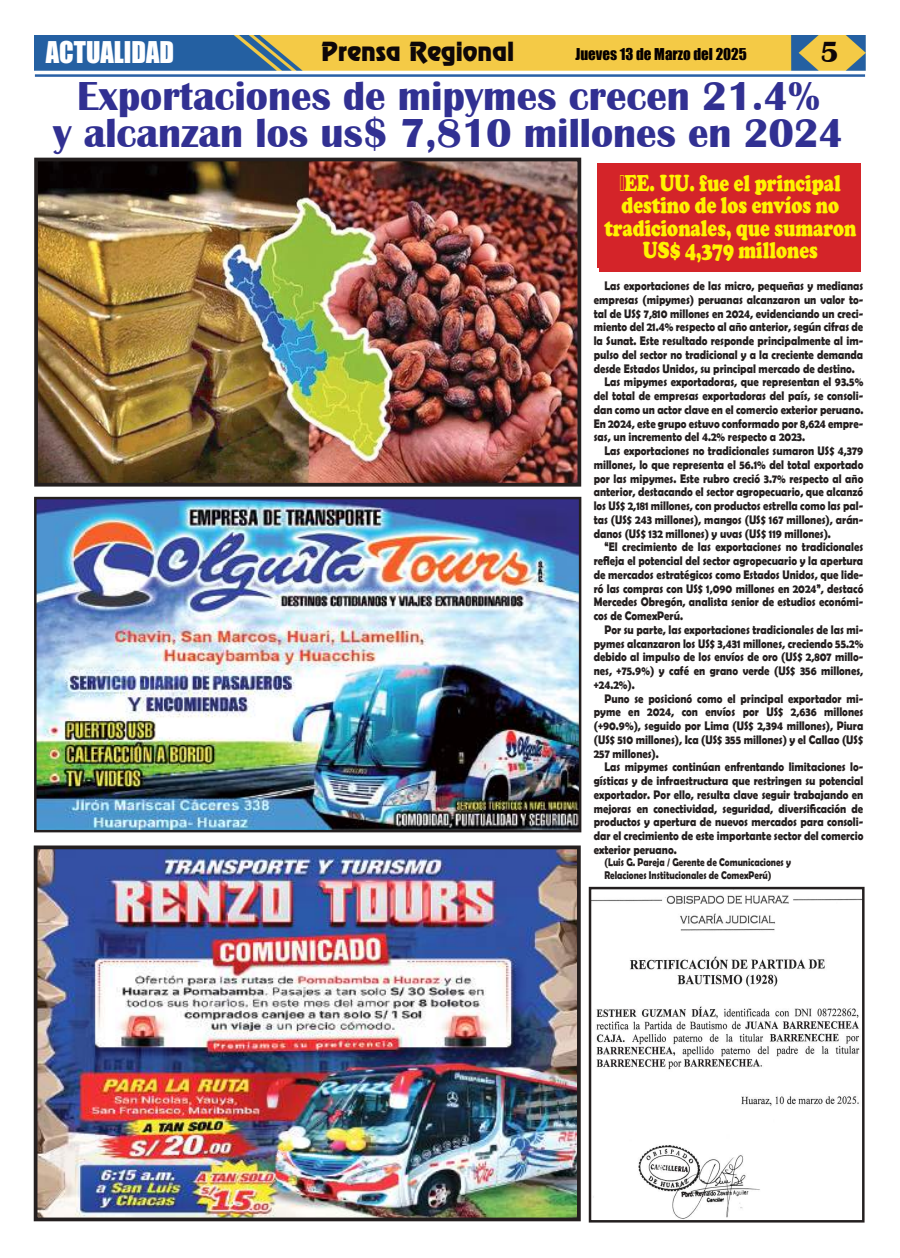
<style>
.page{position:relative;width:900px;height:1258px;background:#fff}
.page>*{position:absolute;margin:0;border:0;box-sizing:border-box;transform-origin:0 0}
.t1{font:700 41.62px/36.2px "Britannic";color:#313092;text-align:center}
.t2{font:700 30px "Britannic";color:#0e0708}
.t3{font:27.5px "Impact";color:#fff;scale:.96 1}
.t4{font:900 23.75px/22.5px "Cooper";color:#fff300;text-align:center;scale:.77 1}
.t5{font:23.75px "Renfrew Normal";color:#0e0708}
.t6{font:15px "Impact";color:#060000}
.t7{font:700 12.5px "Berlin Sans FB Demi";color:#241f1f;scale:.86 1}
.t8{font:700 11.25px/12.5px "Berlin Sans FB Demi";color:#241f1f;scale:.81 1}
</style>
<div class="page">
<hr style="left:35px;top:74px;width:830px;height:3px;background:#2960a6">
<img style="left:35px;top:35px;width:830px;height:36px">
<img style="left:39px;top:163px;width:537px;height:319px">
<div style="left:34px;top:158px;width:547px;height:329px;border:4px solid #241f1f"></div>
<div style="left:598px;top:163px;width:263px;height:104px;background:#d42429"></div>
<div style="left:600px;top:175px;width:261px;height:96px;background:#d42429"></div>
<img style="left:39px;top:850px;width:537px;height:366px">
<div style="left:34px;top:845px;width:547px;height:376px;border:4px solid #241f1f"></div>
<img style="left:37px;top:500px;width:541px;height:329px">
<div style="left:34px;top:497px;width:547px;height:335px;border:2px solid #241f1f"></div>
<img style="left:592px;top:895px;width:270px;height:324px">
<div style="left:589px;top:887px;width:276px;height:335px;border:2px solid #241f1f"></div>
<h3 class="t3" style="left:46px;top:30px;width:135px">ACTUALIDAD</h3>
<h3 class="t5" style="left:321px;top:36px;width:194px">Prensa Regional</h3>
<p class="t6" style="left:575px;top:42px;width:173px">Jueves 13 de Marzo del 2025</p>
<h2 class="t2" style="left:821px;top:35px;width:20px">5</h2>
<h1 class="t1" style="left:53px;top:79px;width:792px">Exportaciones de mipymes crecen 21.4%<br>y alcanzan los us$ 7,810 millones en 2024</h1>
<h3 class="t4" style="left:604px;top:171px;width:329px">●EE. UU. fue el principal destino de los envíos no tradicionales, que sumaron<br>US$ 4,379 millones</h3>
<p class="t7" style="left:604px;top:278px;width:303px">Las exportaciones de las micro, pequeñas y medianas</p>
<p class="t7" style="left:594px;top:292px;width:315px">empresas (mipymes) peruanas alcanzaron un valor to-</p>
<p class="t7" style="left:594px;top:306px;width:315px">tal de US$ 7,810 millones en 2024, evidenciando un creci-</p>
<p class="t7" style="left:594px;top:320px;width:315px">miento del 21.4% respecto al año anterior, según cifras de</p>
<p class="t7" style="left:594px;top:333px;width:315px">la Sunat. Este resultado responde principalmente al im-</p>
<p class="t7" style="left:594px;top:347px;width:315px">pulso del sector no tradicional y a la creciente demanda</p>
<p class="t7" style="left:594px;top:361px;width:305px">desde Estados Unidos, su principal mercado de destino.</p>
<p class="t7" style="left:604px;top:375px;width:303px">Las mipymes exportadoras, que representan el 93.5%</p>
<p class="t7" style="left:594px;top:388px;width:315px">del total de empresas exportadoras del país, se consoli-</p>
<p class="t7" style="left:594px;top:402px;width:315px">dan como un actor clave en el comercio exterior peruano.</p>
<p class="t7" style="left:594px;top:416px;width:315px">En 2024, este grupo estuvo conformado por 8,624 empre-</p>
<p class="t7" style="left:594px;top:430px;width:247px">sas, un incremento del 4.2% respecto a 2023.</p>
<p class="t7" style="left:604px;top:443px;width:303px">Las exportaciones no tradicionales sumaron US$ 4,379</p>
<p class="t7" style="left:594px;top:457px;width:315px">millones, lo que representa el 56.1% del total exportado</p>
<p class="t7" style="left:594px;top:471px;width:315px">por las mipymes. Este rubro creció 3.7% respecto al año</p>
<p class="t7" style="left:594px;top:485px;width:315px">anterior, destacando el sector agropecuario, que alcanzó</p>
<p class="t7" style="left:594px;top:498px;width:315px">los US$ 2,181 millones, con productos estrella como las pal-</p>
<p class="t7" style="left:594px;top:512px;width:315px">tas (US$ 243 millones), mangos (US$ 167 millones), arán-</p>
<p class="t7" style="left:594px;top:526px;width:277px">danos (US$ 132 millones) y uvas (US$ 119 millones).</p>
<p class="t7" style="left:604px;top:540px;width:303px">“El crecimiento de las exportaciones no tradicionales</p>
<p class="t7" style="left:594px;top:553px;width:315px">refleja el potencial del sector agropecuario y la apertura</p>
<p class="t7" style="left:594px;top:567px;width:315px">de mercados estratégicos como Estados Unidos, que lide-</p>
<p class="t7" style="left:594px;top:581px;width:315px">ró las compras con US$ 1,090 millones en 2024”, destacó</p>
<p class="t7" style="left:594px;top:595px;width:315px">Mercedes Obregón, analista senior de estudios económi-</p>
<p class="t7" style="left:594px;top:608px;width:105px">cos de ComexPerú.</p>
<p class="t7" style="left:604px;top:622px;width:303px">Por su parte, las exportaciones tradicionales de las mi-</p>
<p class="t7" style="left:594px;top:636px;width:315px">pymes alcanzaron los US$ 3,431 millones, creciendo 55.2%</p>
<p class="t7" style="left:594px;top:650px;width:315px">debido al impulso de los envíos de oro (US$ 2,807 millo-</p>
<p class="t7" style="left:594px;top:663px;width:315px">nes, +75.9%) y café en grano verde (US$ 356 millones,</p>
<p class="t7" style="left:594px;top:677px;width:49px">+24.2%).</p>
<p class="t7" style="left:604px;top:691px;width:303px">Puno se posicionó como el principal exportador mi-</p>
<p class="t7" style="left:594px;top:705px;width:315px">pyme en 2024, con envíos por US$ 2,636 millones</p>
<p class="t7" style="left:594px;top:718px;width:315px">(+90.9%), seguido por Lima (US$ 2,394 millones), Piura</p>
<p class="t7" style="left:594px;top:732px;width:315px">(US$ 510 millones), Ica (US$ 355 millones) y el Callao (US$</p>
<p class="t7" style="left:594px;top:746px;width:77px">257 millones).</p>
<p class="t7" style="left:604px;top:760px;width:303px">Las mipymes continúan enfrentando limitaciones lo-</p>
<p class="t7" style="left:594px;top:773px;width:315px">gísticas y de infraestructura que restringen su potencial</p>
<p class="t7" style="left:594px;top:787px;width:315px">exportador. Por ello, resulta clave seguir trabajando en</p>
<p class="t7" style="left:594px;top:801px;width:315px">mejoras en conectividad, seguridad, diversificación de</p>
<p class="t7" style="left:594px;top:815px;width:315px">productos y apertura de nuevos mercados para consoli-</p>
<p class="t7" style="left:594px;top:828px;width:315px">dar el crecimiento de este importante sector del comercio</p>
<p class="t7" style="left:594px;top:842px;width:98px">exterior peruano.</p>
<p class="t8" style="left:604px;top:856px;width:232px">(Luis G. Pareja / Gerente de Comunicaciones y<br>Relaciones Institucionales de ComexPerú)</p>
</div>
